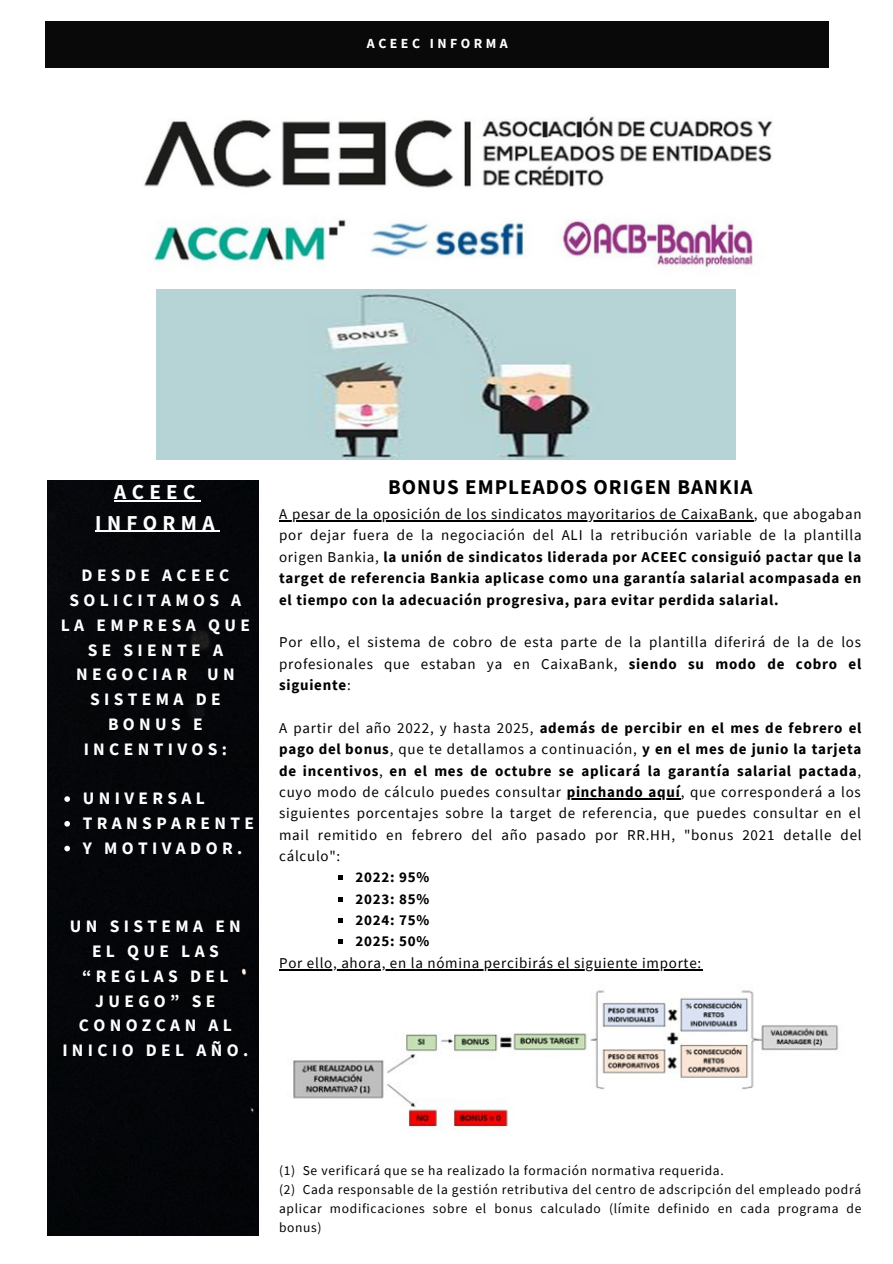
<style>
.page{position:relative;width:893px;height:1264px;background:#fff}
.page>*{position:absolute;margin:0;border:0;box-sizing:border-box;transform-origin:0 0}
.t1{font:700 21.15px/30.3px "Source Sans Pro";letter-spacing:.25em;color:#fff;text-align:center}
.t2{font:700 21px "Source Sans Pro";letter-spacing:.05em;color:#000}
.t3{font:700 17.4px/24.8px "Source Sans Pro";letter-spacing:.25em;color:#fff;text-align:center}
.t4{font:15px/21.3px "Source Sans Pro";letter-spacing:.05em;color:#000;text-align:justify}
.t5{font:700 15px/21.3px "Source Sans Pro";letter-spacing:.05em;color:#000;text-align:justify}
.t6{font:700 13.8px "Source Sans Pro";letter-spacing:.25em;color:#fff}
.t7{font:13.5px/19px "Source Sans Pro";letter-spacing:.05em;color:#000}
.s1{font-weight:400}
.s2{font-weight:700}
</style>
<div class="page">
<div style="left:45px;top:21px;width:784px;height:46px;background:#080908"></div>
<img style="left:144px;top:116px;width:629px;height:174px">
<div style="left:47px;top:481px;width:212px;height:754px;background:#05060a"></div>
<svg style="left:339px;top:875px;width:4px;height:5px"></svg>
<svg style="left:339px;top:897px;width:4px;height:4px"></svg>
<svg style="left:339px;top:918px;width:4px;height:4px"></svg>
<svg style="left:339px;top:939px;width:4px;height:5px"></svg>
<hr style="left:279px;top:520px;width:474px;height:1px;background:#000">
<hr style="left:566px;top:798px;width:114px;height:1px;background:#000">
<hr style="left:279px;top:968px;width:423px;height:2px;background:#000">
<img style="left:156px;top:289px;width:579px;height:170px">
<img style="left:293px;top:990px;width:546px;height:140px">
<svg style="left:64px;top:796px;width:6px;height:5px"></svg>
<svg style="left:64px;top:821px;width:6px;height:5px"></svg>
<svg style="left:64px;top:845px;width:6px;height:6px"></svg>
<hr style="left:114px;top:500px;width:87px;height:1px;background:#fff">
<hr style="left:95px;top:531px;width:125px;height:1px;background:#fff">
<p class="t6" style="left:367px;top:34px;width:142px">ACEEC INFORMA</p>
<h1 class="t1" style="left:95px;top:476px;width:121px">ACEEC<br>INFORMA</h1>
<p class="t3" style="left:61px;top:563px;width:191px">DESDE ACEEC<br>SOLICITAMOS A<br>LA EMPRESA QUE<br>SE SIENTE A<br>NEGOCIAR UN<br>SISTEMA DE<br>BONUS E<br>INCENTIVOS:</p>
<p class="t3" style="left:83px;top:785px;width:173px;text-align:left">UNIVERSAL<br>TRANSPARENTE<br>Y MOTIVADOR.</p>
<p class="t3" style="left:62px;top:913px;width:187px">UN SISTEMA EN<br>EL QUE LAS “REGLAS DEL<br>JUEGO” SE<br>CONOZCAN AL<br>INICIO DEL AÑO.</p>
<h2 class="t2" style="left:388px;top:473px;width:366px">BONUS EMPLEADOS ORIGEN BANKIA</h2>
<p class="t5" style="left:279px;top:503px;width:584px"><span class="s1">A pesar de la oposición de los sindicatos mayoritarios de CaixaBank, que abogaban por dejar fuera de la negociación del ALI la retribución variable de la plantilla origen Bankia,</span> la unión de sindicatos liderada por ACEEC consiguió pactar que la target de referencia Bankia aplicase como una garantía salarial acompasada en el tiempo con la adecuación progresiva, para evitar perdida salarial.</p>
<p class="t4" style="left:279px;top:631px;width:583px">Por ello, el sistema de cobro de esta parte de la plantilla diferirá de la de los profesionales que estaban ya en CaixaBank, <span class="s2">siendo su modo de cobro el siguiente</span>:</p>
<p class="t4" style="left:279px;top:716px;width:584px">A partir del año 2022, y hasta 2025, <span class="s2">además de percibir en el mes de febrero el pago del bonus</span>, que te detallamos a continuación, <span class="s2">y en el mes de junio la tarjeta de incentivos</span>, <span class="s2">en el mes de octubre se aplicará la garantía salarial pactada</span>, cuyo modo de cálculo puedes consultar <span class="s2">pinchando aquí</span>, que corresponderá a los siguientes porcentajes sobre la target de referencia, que puedes consultar en el mail remitido en febrero del año pasado por RR.HH, "bonus 2021 detalle del cálculo":</p>
<p class="t5" style="left:355px;top:866px;width:75px">2022: 95% 2023: 85% 2024: 75% 2025: 50%</p>
<p class="t4" style="left:279px;top:951px;width:424px">Por ello, ahora, en la nómina percibirás el siguiente importe:</p>
<p class="t7" style="left:279px;top:1160px;width:584px">(1) Se verificará que se ha realizado la formación normativa requerida.<br>(2) Cada responsable de la gestión retributiva del centro de adscripción del empleado podrá aplicar modificaciones sobre el bonus calculado (límite definido en cada programa de bonus)</p>
</div>
